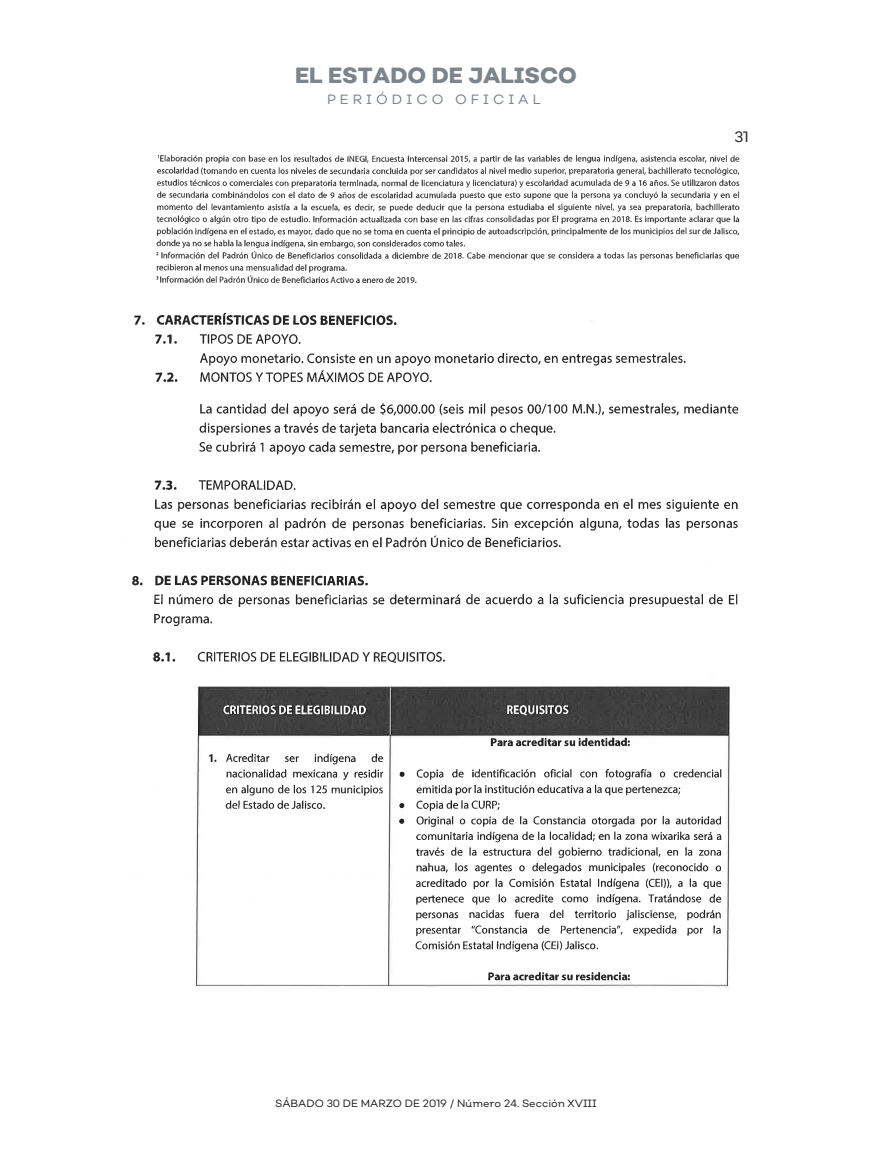
<style>
.page{position:relative;width:872px;height:1149px;background:#fff}
.page>*{position:absolute;margin:0;border:0;box-sizing:border-box;transform-origin:0 0}
.t1{font:800 21.9px "Nutmeg";color:#7c858c}
.t2{font:15px "Nutmeg Headline";color:#231f20}
.t3{font:13.35px "Nutmeg";letter-spacing:.3em;color:#7c858c}
.t4{font:10.5px "Nutmeg";color:#231f20}
</style>
<div class="page">
<img style="left:156px;top:154px;width:583px;height:128px">
<img style="left:132px;top:313px;width:607px;height:676px">
<img style="left:223px;top:705px;width:346px;height:10px">
<h1 class="t1" style="left:295px;top:61px;width:283px">EL ESTADO DE JALISCO</h1>
<p class="t3" style="left:327px;top:91px;width:215px">PERIÓDICO OFICIAL</p>
<h2 class="t2" style="left:734px;top:127px;width:16px">31</h2>
<p class="t4" style="left:275px;top:1096px;width:323px">SÁBADO 30 DE MARZO DE 2019 / Número 24. Sección XVIII</p>
</div>
